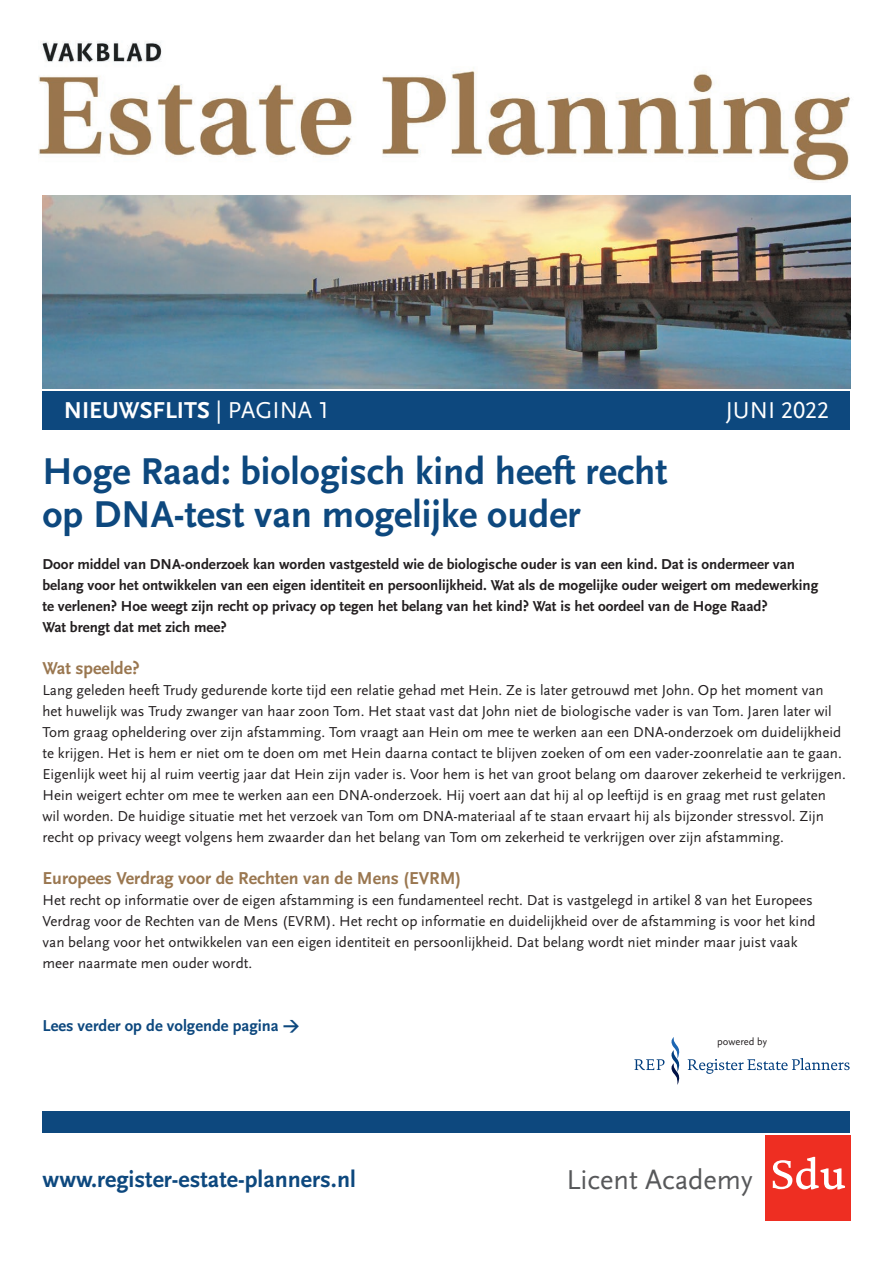
<style>
.page{position:relative;width:893px;height:1263px;background:#fff}
.page>*{position:absolute;margin:0;border:0;box-sizing:border-box;transform-origin:0 0}
.t1{font:700 39px/43.5px "Scala Sans";color:#0d487e}
.t2{font:28.5px "Scala Sans";color:#57585a}
.t3{font:700 24px "Scala Sans";color:#0d487e}
.t4{font:700 24px "Scala Sans";color:#fff}
.t5{font:24px "Scala Sans";color:#fff}
.t6{font:700 18px "Scala Sans";color:#9a7750}
.t7{font:700 16.5px "Scala Sans";color:#0d487e}
.t8{font:15px/21px "Scala Sans";color:#231f20}
.t9{font:700 15px/21px "Scala Sans";color:#231f20}
.t10{font:10.5px "Scala Sans";color:#231f20}
.s1{font-weight:400}
.s2{font-family:"Scala Sans Caps";font-weight:400}
.s3{font-family:"Scala Sans Caps"}
.s4{font-family:"DIN"}
</style>
<div class="page">
<img style="left:43px;top:196px;width:807px;height:192px">
<div style="left:43px;top:1111px;width:807px;height:21px;background:#0d487e"></div>
<div style="left:765px;top:1135px;width:85px;height:85px;background:#ee2e22"></div>
<svg style="left:773px;top:1157px;width:72px;height:32px"></svg>
<div style="left:43px;top:391px;width:807px;height:38px;background:#0d487e"></div>
<img style="left:38px;top:41px;width:812px;height:140px">
<svg style="left:671px;top:1037px;width:179px;height:48px"></svg>
<svg style="left:634px;top:1059px;width:30px;height:11px"></svg>
<h3 class="t4" style="left:64px;top:397px;width:268px">NIEUWSFLITS <span class="s1">| PAGINA</span> <span class="s2">1</span></h3>
<h3 class="t5" style="left:726px;top:397px;width:105px">JUNI <span class="s3">2022</span></h3>
<h1 class="t1" style="left:43px;top:450px;width:627px">Hoge Raad: biologisch kind heeft recht op DNA-test van mogelijke ouder</h1>
<p class="t9" style="left:43px;top:554px;width:777px">Door middel van DNA-onderzoek kan worden vastgesteld wie de biologische ouder is van een kind. Dat is ondermeer van belang voor het ontwikkelen van een eigen identiteit en persoonlijkheid. Wat als de mogelijke ouder weigert om medewerking te verlenen? Hoe weegt zijn recht op privacy op tegen het belang van het kind? Wat is het oordeel van de Hoge Raad?<br>Wat brengt dat met zich mee?</p>
<p class="t6" style="left:43px;top:659px;width:99px">Wat speelde?</p>
<p class="t8" style="left:43px;top:680px;width:805px">Lang geleden heeft Trudy gedurende korte tijd een relatie gehad met Hein. Ze is later getrouwd met John. Op het moment van het huwelijk was Trudy zwanger van haar zoon Tom. Het staat vast dat John niet de biologische vader is van Tom. Jaren later wil Tom graag opheldering over zijn afstamming. Tom vraagt aan Hein om mee te werken aan een DNA-onderzoek om duidelijkheid te krijgen. Het is hem er niet om te doen om met Hein daarna contact te blijven zoeken of om een vader-zoonrelatie aan te gaan.<br>Eigenlijk weet hij al ruim veertig jaar dat Hein zijn vader is. Voor hem is het van groot belang om daarover zekerheid te verkrijgen.<br>Hein weigert echter om mee te werken aan een DNA-onderzoek. Hij voert aan dat hij al op leeftijd is en graag met rust gelaten wil worden. De huidige situatie met het verzoek van Tom om DNA-materiaal af te staan ervaart hij als bijzonder stressvol. Zijn recht op privacy weegt volgens hem zwaarder dan het belang van Tom om zekerheid te verkrijgen over zijn afstamming.</p>
<p class="t6" style="left:43px;top:869px;width:420px">Europees Verdrag voor de Rechten van de Mens (EVRM)</p>
<p class="t8" style="left:43px;top:890px;width:775px">Het recht op informatie over de eigen afstamming is een fundamenteel recht. Dat is vastgelegd in artikel 8 van het Europees Verdrag voor de Rechten van de Mens (EVRM). Het recht op informatie en duidelijkheid over de afstamming is voor het kind van belang voor het ontwikkelen van een eigen identiteit en persoonlijkheid. Dat belang wordt niet minder maar juist vaak meer naarmate men ouder wordt.</p>
<p class="t7" style="left:43px;top:1017px;width:259px">Lees verder op de volgende pagina <span class="s4">&gt;</span></p>
<p class="t10" style="left:717px;top:1036px;width:51px">powered by</p>
<h3 class="t3" style="left:43px;top:1166px;width:315px">www.register-estate-planners.nl</h3>
<h2 class="t2" style="left:566px;top:1164px;width:188px">Licent Academy</h2>
</div>
